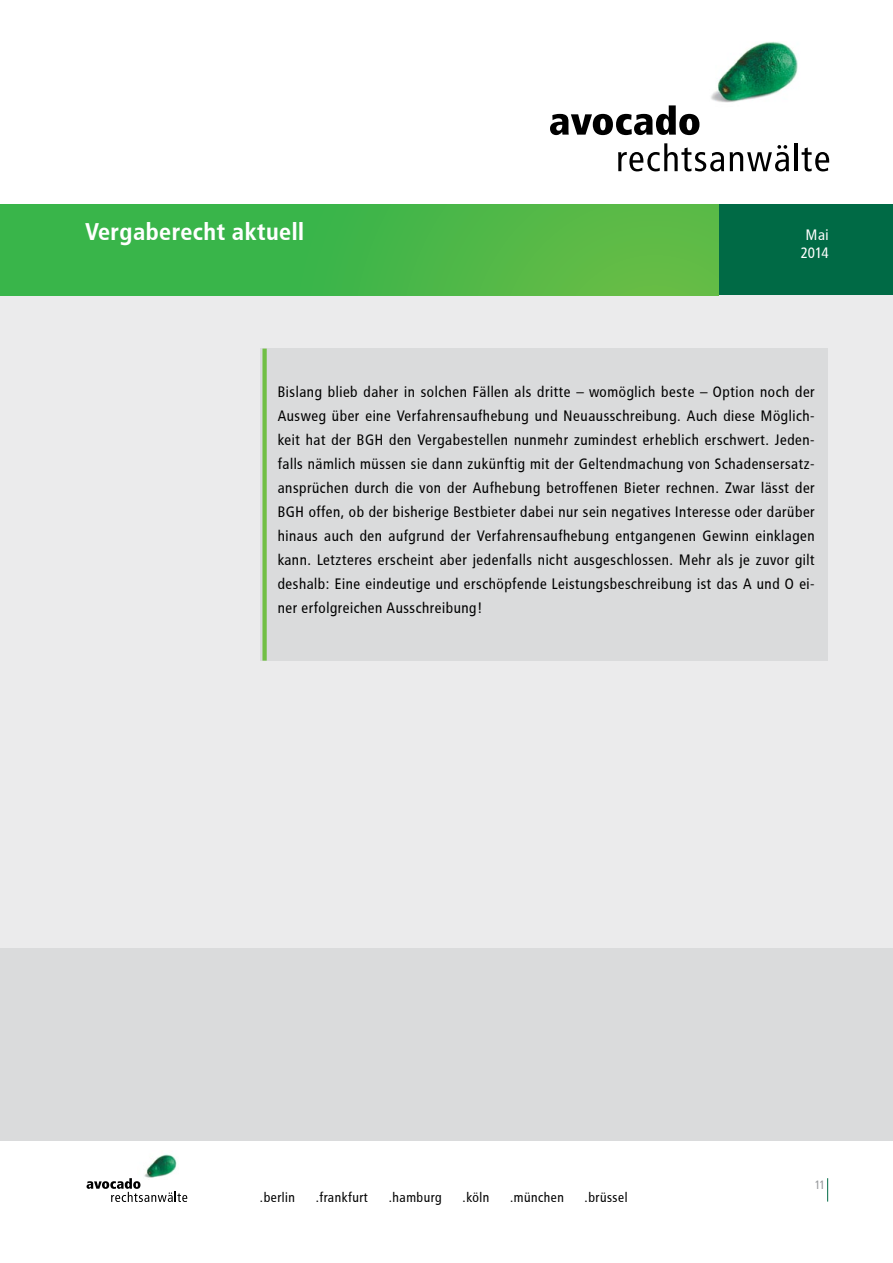
<style>
.page{position:relative;width:893px;height:1263px;background:#fff}
.page>*{position:absolute;margin:0;border:0;box-sizing:border-box;transform-origin:0 0}
.t1{font:700 24px "Avocado";color:#fff}
.t2{font:15px/24px "Avocado";color:#000;text-align:justify}
.t3{font:15px/18px "Avocado";letter-spacing:-.04em;color:#fff;text-align:center}
.t4{font:13.5px "Avocado";color:#000}
.t5{font:12px "Avocado";color:#97999c}
</style>
<div class="page">
<img style="left:711px;top:42px;width:87px;height:61px">
<svg style="left:550px;top:105px;width:149px;height:30px"></svg>
<svg style="left:618px;top:143px;width:106px;height:28px"></svg>
<svg style="left:730px;top:145px;width:59px;height:26px"></svg>
<hr style="left:795px;top:143px;width:3px;height:28px;background:#000">
<svg style="left:802px;top:147px;width:27px;height:24px"></svg>
<div style="left:719px;top:204px;width:174px;height:92px;background:#006a45"></div>
<svg style="left:827px;top:1178px;width:1px;height:23px"></svg>
<div style="left:0;top:296px;width:893px;height:845px;background:#ebebec"></div>
<img style="left:144px;top:1154px;width:33px;height:24px">
<svg style="left:87px;top:1178px;width:100px;height:24px"></svg>
<div style="left:0;top:204px;width:719px;height:92px;background:linear-gradient(to right,#2eb34b,#61bb46)"></div>
<div style="left:261px;top:349px;width:567px;height:312px;background:#dadbdc"></div>
<div style="left:262px;top:349px;width:5px;height:312px;background:#71bf44"></div>
<div style="left:0;top:949px;width:893px;height:192px;background:#dadbdc"></div>
<h1 class="t1" style="left:85px;top:218px;width:221px">Vergaberecht aktuell</h1>
<p class="t3" style="left:801px;top:226px;width:30px">Mai<br>2014</p>
<p class="t2" style="left:278px;top:379px;width:539px">Bislang blieb daher in solchen Fällen als dritte – womöglich beste – Option noch der Ausweg über eine Verfahrensaufhebung und Neuausschreibung. Auch diese Möglich&shy;keit hat der BGH den Vergabestellen nunmehr zumindest erheblich erschwert. Jeden&shy;falls nämlich müssen sie dann zukünftig mit der Geltendmachung von Schadensersatz&shy;ansprüchen durch die von der Aufhebung betroffenen Bieter rechnen. Zwar lässt der BGH offen, ob der bisherige Bestbieter dabei nur sein negatives Interesse oder darüber hinaus auch den aufgrund der Verfahrensaufhebung entgangenen Gewinn einklagen kann. Letzteres erscheint aber jedenfalls nicht ausgeschlossen. Mehr als je zuvor gilt deshalb: Eine eindeutige und erschöpfende Leistungsbeschreibung ist das A und O ei&shy;ner erfolgreichen Ausschreibung!</p>
<p class="t4" style="left:260px;top:1189px;width:37px">.berlin</p>
<p class="t4" style="left:316px;top:1189px;width:54px">.frankfurt</p>
<p class="t4" style="left:389px;top:1189px;width:55px">.hamburg</p>
<p class="t4" style="left:463px;top:1189px;width:29px">.köln</p>
<p class="t4" style="left:510px;top:1189px;width:56px">.münchen</p>
<p class="t4" style="left:585px;top:1189px;width:45px">.brüssel</p>
<p class="t5" style="left:815px;top:1178px;width:12px">11</p>
</div>
